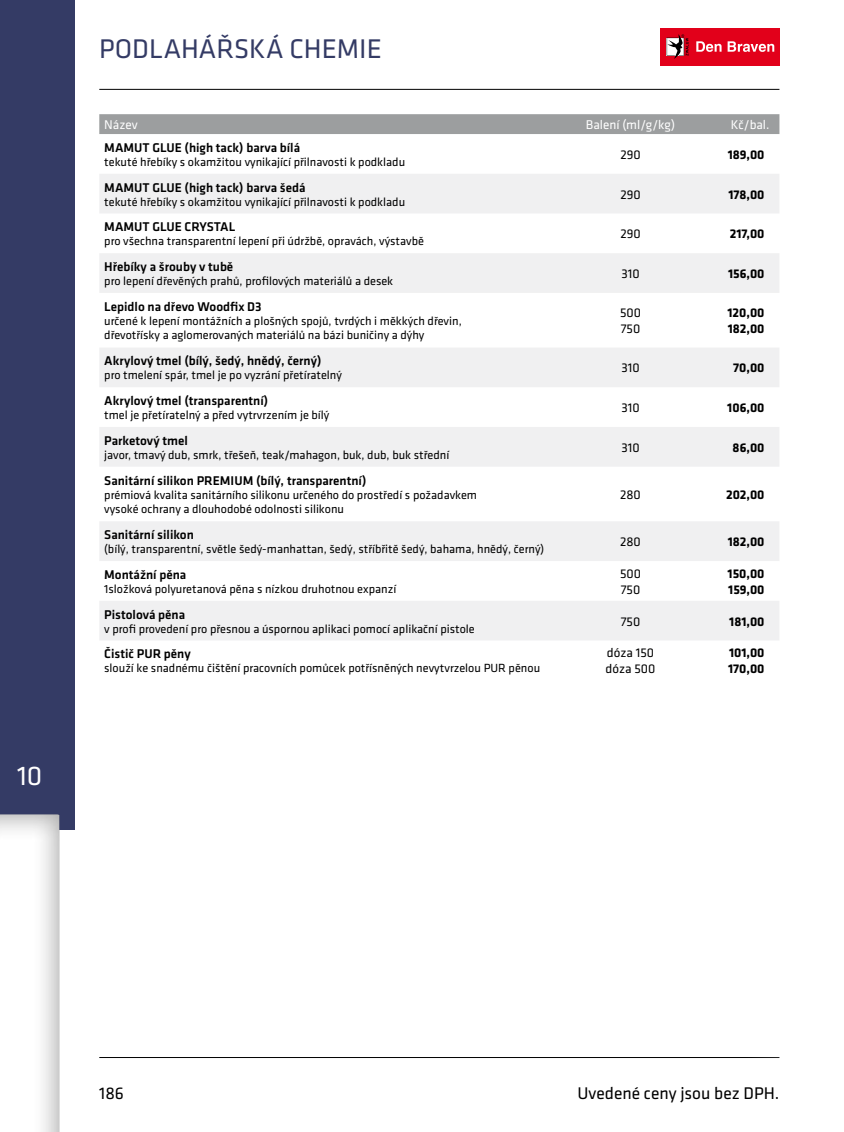
<style>
.page{position:relative;width:844px;height:1132px;background:#fff}
.page>*{position:absolute;margin:0;border:0;box-sizing:border-box;transform-origin:0 0}
.t1{font:28px "Klavika";color:#343b65}
.t2{font:28px "Klavika";color:#fff}
.t3{font:17.5px "Klavika";color:#000}
.t4{font:500 13.12px "Klavika";color:#000}
.t5{font:700 13.12px/15.8px "Klavika";color:#000}
.t6{font:13.12px/15.8px "Klavika";color:#000}
.t7{font:13.12px "Klavika";color:#fff}
.t8{font:12.25px/14px "Klavika";color:#000}
</style>
<div class="page">
<hr style="left:99px;top:1056px;width:680px;height:1px;background:#000">
<div style="left:743px;top:0;width:100px;height:1131px;background:#fff"></div>
<div style="left:660px;top:28px;width:119px;height:38px;background:#e2001a"></div>
<svg style="left:666px;top:34px;width:22px;height:25px"></svg>
<svg style="left:696px;top:41px;width:25px;height:11px"></svg>
<svg style="left:727px;top:41px;width:47px;height:11px"></svg>
<hr style="left:99px;top:89px;width:680px;height:1px;background:#000">
<div style="left:99px;top:114px;width:680px;height:20px;background:#9c9e9f"></div>
<svg style="left:99px;top:174px;width:680px;height:466px;fill:#f0f0f1"></svg>
<div style="left:0;top:0;width:74px;height:828px;background:#343b65"></div>
<div style="left:0;top:810px;width:63px;height:321px;background:#000;opacity:.32"></div>
<h1 class="t2" style="left:17px;top:760px;width:27px">10</h1>
<h1 class="t1" style="left:99px;top:33px;width:284px">PODLAHÁŘSKÁ CHEMIE</h1>
<p class="t7" style="left:104px;top:117px;width:35px">Název</p>
<p class="t7" style="left:585px;top:117px;width:91px">Balení (ml/g/kg)</p>
<p class="t7" style="left:730px;top:117px;width:40px">Kč/bal.</p>
<p class="t4" style="left:104px;top:140px;width:197px">MAMUT GLUE (high tack) barva bílá</p>
<p class="t8" style="left:104px;top:155px;width:302px">tekuté hřebíky s okamžitou vynikající přilnavosti k podkladu</p>
<p class="t6" style="left:620px;top:147px;width:22px">290</p>
<p class="t5" style="left:727px;top:147px;width:38px">189,00</p>
<p class="t4" style="left:104px;top:180px;width:203px">MAMUT GLUE (high tack) barva šedá</p>
<p class="t8" style="left:104px;top:195px;width:302px">tekuté hřebíky s okamžitou vynikající přilnavosti k podkladu</p>
<p class="t4" style="left:104px;top:220px;width:133px">MAMUT GLUE CRYSTAL</p>
<p class="t8" style="left:104px;top:234px;width:321px">pro všechna transparentní lepení při údržbě, opravách, výstavbě</p>
<p class="t4" style="left:104px;top:259px;width:130px">Hřebíky a šrouby v tubě</p>
<p class="t8" style="left:104px;top:274px;width:290px">pro lepení dřevěných prahů, profilových materiálů a desek</p>
<p class="t6" style="left:620px;top:186px;width:22px">290</p>
<p class="t5" style="left:728px;top:186px;width:38px">178,00</p>
<p class="t6" style="left:620px;top:226px;width:22px">290</p>
<p class="t5" style="left:729px;top:226px;width:36px">217,00</p>
<p class="t6" style="left:621px;top:266px;width:20px">310</p>
<p class="t5" style="left:727px;top:266px;width:38px">156,00</p>
<p class="t4" style="left:104px;top:299px;width:159px">Lepidlo na dřevo Woodfix D3</p>
<p class="t8" style="left:104px;top:314px;width:359px">určené k lepení montážních a plošných spojů, tvrdých i měkkých dřevin, dřevotřísky a aglomerovaných materiálů na bázi buničiny a dýhy</p>
<p class="t6" style="left:620px;top:305px;width:22px">500<br>750</p>
<p class="t5" style="left:727px;top:305px;width:39px">120,00<br>182,00</p>
<p class="t4" style="left:104px;top:354px;width:218px">Akrylový tmel (bílý, šedý, hnědý, černý)</p>
<p class="t8" style="left:104px;top:368px;width:239px">pro tmelení spár, tmel je po vyzrání přetíratelný</p>
<p class="t6" style="left:621px;top:360px;width:20px">310</p>
<p class="t5" style="left:733px;top:360px;width:33px">70,00</p>
<p class="t4" style="left:104px;top:393px;width:165px">Akrylový tmel (transparentní)</p>
<p class="t8" style="left:104px;top:408px;width:226px">tmel je přetíratelný a před vytrvrzením je bílý</p>
<p class="t4" style="left:104px;top:433px;width:85px">Parketový tmel</p>
<p class="t8" style="left:104px;top:448px;width:346px">javor, tmavý dub, smrk, třešeň, teak/mahagon, buk, dub, buk střední</p>
<p class="t6" style="left:621px;top:400px;width:20px">310</p>
<p class="t5" style="left:727px;top:400px;width:39px">106,00</p>
<p class="t6" style="left:621px;top:439px;width:20px">310</p>
<p class="t5" style="left:732px;top:439px;width:33px">86,00</p>
<p class="t4" style="left:104px;top:473px;width:263px">Sanitární silikon PREMIUM (bílý, transparentní)</p>
<p class="t8" style="left:104px;top:488px;width:374px">prémiová kvalita sanitárního silikonu určeného do prostředí s požadavkem vysoké ochrany a dlouhodobé odolnosti silikonu</p>
<p class="t6" style="left:620px;top:487px;width:22px">280</p>
<p class="t5" style="left:725px;top:487px;width:40px">202,00</p>
<p class="t4" style="left:104px;top:527px;width:91px">Sanitární silikon</p>
<p class="t8" style="left:104px;top:542px;width:441px">(bílý, transparentní, světle šedý-manhattan, šedý, stříbřitě šedý, bahama, hnědý, černý)</p>
<p class="t6" style="left:620px;top:534px;width:22px">280</p>
<p class="t5" style="left:727px;top:534px;width:38px">182,00</p>
<p class="t4" style="left:104px;top:567px;width:84px">Montážní pěna</p>
<p class="t8" style="left:104px;top:581px;width:293px">1složková polyuretanová pěna s nízkou druhotnou expanzí</p>
<p class="t4" style="left:104px;top:606px;width:82px">Pistolová pěna</p>
<p class="t8" style="left:104px;top:621px;width:372px">v profi provedení pro přesnou a úspornou aplikaci pomocí aplikační pistole</p>
<p class="t4" style="left:104px;top:646px;width:88px">Čistič PUR pěny</p>
<p class="t8" style="left:104px;top:661px;width:437px">slouží ke snadnému čištění pracovních pomůcek potřísněných nevytvrzelou PUR pěnou</p>
<p class="t6" style="left:620px;top:565px;width:22px">500<br>750</p>
<p class="t5" style="left:727px;top:565px;width:38px">150,00<br>159,00</p>
<p class="t6" style="left:620px;top:613px;width:21px">750</p>
<p class="t5" style="left:729px;top:613px;width:37px">181,00</p>
<p class="t6" style="left:605px;top:645px;width:51px">dóza 150 dóza 500</p>
<p class="t5" style="left:727px;top:645px;width:38px">101,00<br>170,00</p>
<h2 class="t3" style="left:99px;top:1083px;width:26px">186</h2>
<h2 class="t3" style="left:577px;top:1083px;width:203px">Uvedené ceny jsou bez DPH.</h2>
</div>
